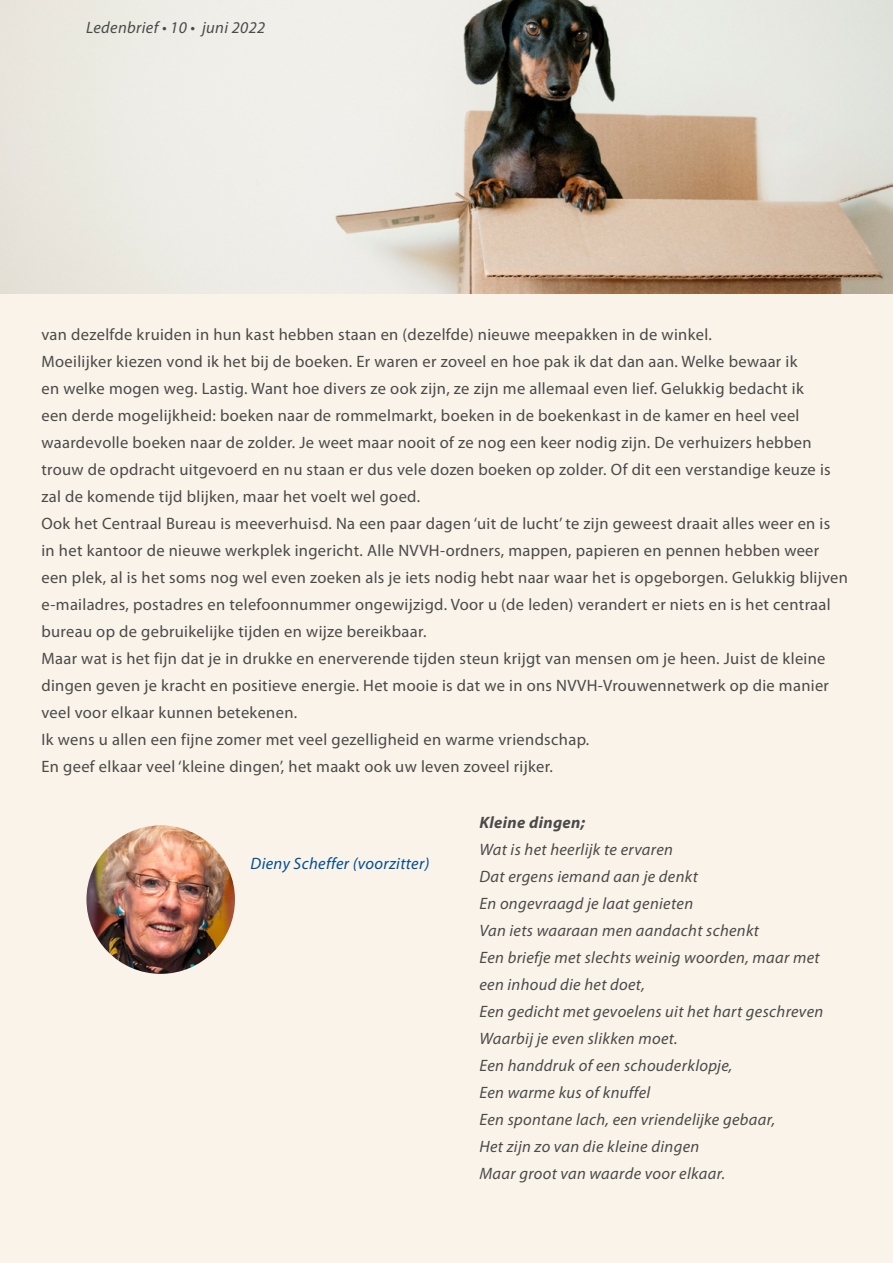
<style>
.page{position:relative;width:893px;height:1263px;background:#faf3ea}
.page>*{position:absolute;margin:0;border:0;box-sizing:border-box;transform-origin:0 0}
.t1{font:16.5px/27px "Myriad Pro";letter-spacing:.02em;color:#4a4a49}
.t2{font:italic 16.5px/27px "Myriad Pro";letter-spacing:.02em;color:#4a4a49}
.t3{font:italic 16.5px "Myriad Pro";letter-spacing:.02em;color:#004f91}
.t4{font:italic 700 16.5px "Myriad Pro";letter-spacing:.02em;color:#4a4a49}
</style>
<div class="page">
<img style="left:0;top:0;width:893px;height:293px">
<img style="left:86px;top:825px;width:149px;height:149px;border-radius:74px">
<p class="t2" style="left:86px;top:15px;width:180px">Ledenbrief • 10 • juni 2022</p>
<p class="t1" style="left:41px;top:321px;width:808px">van dezelfde kruiden in hun kast hebben staan en (dezelfde) nieuwe meepakken in de winkel.<br>Moeilijker kiezen vond ik het bij de boeken. Er waren er zoveel en hoe pak ik dat dan aan. Welke bewaar ik<br>en welke mogen weg. Lastig. Want hoe divers ze ook zijn, ze zijn me allemaal even lief. Gelukkig bedacht ik<br>een derde mogelijkheid: boeken naar de rommelmarkt, boeken in de boekenkast in de kamer en heel veel waardevolle boeken naar de zolder. Je weet maar nooit of ze nog een keer nodig zijn. De verhuizers hebben trouw de opdracht uitgevoerd en nu staan er dus vele dozen boeken op zolder. Of dit een verstandige keuze is zal de komende tijd blijken, maar het voelt wel goed.<br>Ook het Centraal Bureau is meeverhuisd. Na een paar dagen ‘uit de lucht’ te zijn geweest draait alles weer en is<br>in het kantoor de nieuwe werkplek ingericht. Alle NVVH-ordners, mappen, papieren en pennen hebben weer een plek, al is het soms nog wel even zoeken als je iets nodig hebt naar waar het is opgeborgen. Gelukkig blijven e-mailadres, postadres en telefoonnummer ongewijzigd. Voor u (de leden) verandert er niets en is het centraal bureau op de gebruikelijke tijden en wijze bereikbaar.<br>Maar wat is het fijn dat je in drukke en enerverende tijden steun krijgt van mensen om je heen. Juist de kleine dingen geven je kracht en positieve energie. Het mooie is dat we in ons NVVH-Vrouwennetwerk op die manier veel voor elkaar kunnen betekenen.<br>Ik wens u allen een fijne zomer met veel gezelligheid en warme vriendschap.<br>En geef elkaar veel ‘kleine dingen’, het maakt ook uw leven zoveel rijker.</p>
<p class="t3" style="left:251px;top:854px;width:180px">Dieny Scheffer (voorzitter)</p>
<p class="t4" style="left:479px;top:813px;width:107px">Kleine dingen;</p>
<p class="t2" style="left:479px;top:836px;width:345px">Wat is het heerlijk te ervaren<br>Dat ergens iemand aan je denkt<br>En ongevraagd je laat genieten<br>Van iets waaraan men aandacht schenkt<br>Een briefje met slechts weinig woorden, maar met een inhoud die het doet,<br>Een gedicht met gevoelens uit het hart geschreven Waarbij je even slikken moet.<br>Een handdruk of een schouderklopje,<br>Een warme kus of knuffel<br>Een spontane lach, een vriendelijke gebaar,<br>Het zijn zo van die kleine dingen<br>Maar groot van waarde voor elkaar.</p>
</div>
